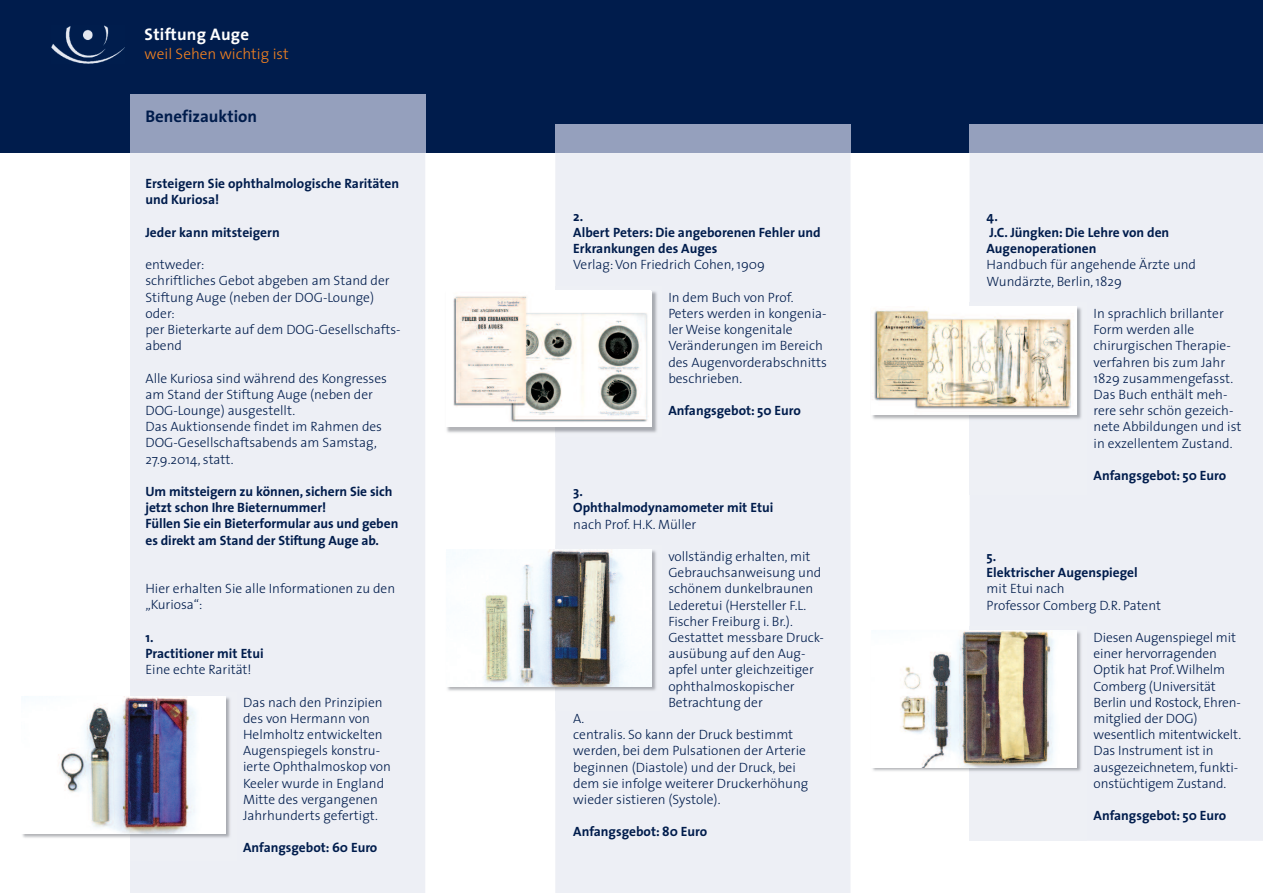
<style>
.page{position:relative;width:1263px;height:893px;background:#fff}
.page>*{position:absolute;margin:0;border:0;box-sizing:border-box;transform-origin:0 0}
.t1{font:700 16.8px "The Sans";color:#001c4c}
.t2{font:700 16.8px "The Sans";letter-spacing:.015em;color:#fff}
.t3{font:300 15.3px "The Sans";color:#f58220}
.t4{font:300 13.5px/16.2px "The Sans";color:#001c4c}
.t5{font:700 13.5px/16.2px "The Sans";color:#001c4c}
</style>
<div class="page">
<div style="left:0;top:0;width:1263px;height:153px;background:#001c4c"></div>
<img style="left:51px;top:26px;width:73px;height:37px">
<div style="left:130px;top:153px;width:295px;height:740px;background:#edeff5"></div>
<div style="left:130px;top:94px;width:295px;height:59px;background:#95a0bd"></div>
<div style="left:555px;top:153px;width:295px;height:740px;background:#edeff5"></div>
<div style="left:555px;top:124px;width:295px;height:29px;background:#95a0bd"></div>
<div style="left:969px;top:153px;width:294px;height:688px;background:#edeff5"></div>
<div style="left:969px;top:124px;width:294px;height:29px;background:#95a0bd"></div>
<img style="left:447px;top:546px;width:215px;height:165px">
<img style="left:447px;top:550px;width:204px;height:136px">
<img style="left:872px;top:302px;width:215px;height:192px">
<img style="left:872px;top:306px;width:204px;height:109px">
<img style="left:872px;top:627px;width:215px;height:214px">
<img style="left:872px;top:631px;width:204px;height:136px">
<img style="left:446px;top:287px;width:216px;height:150px">
<img style="left:446px;top:291px;width:205px;height:135px">
<img style="left:22px;top:693px;width:214px;height:168px">
<img style="left:22px;top:697px;width:204px;height:136px">
<p class="t2" style="left:145px;top:27px;width:106px">Stiftung Auge</p>
<p class="t3" style="left:145px;top:48px;width:146px">weil Sehen wichtig ist</p>
<p class="t1" style="left:145px;top:110px;width:113px">Benefizauktion</p>
<p class="t5" style="left:145px;top:177px;width:255px">Ersteigern Sie ophthalmologische Raritäten und Kuriosa!</p>
<p class="t5" style="left:145px;top:225px;width:136px">Jeder kann mitsteigern</p>
<p class="t4" style="left:145px;top:258px;width:257px">entweder:<br>schriftliches Gebot abgeben am Stand der<br>Stiftung Auge (neben der DOG-Lounge) oder:<br>per Bieterkarte auf dem DOG-Gesellschafts&shy;abend</p>
<p class="t4" style="left:145px;top:371px;width:243px">Alle Kuriosa sind während des Kongresses am Stand der Stiftung Auge (neben der DOG-Lounge) ausgestellt.<br>Das Auktionsende findet im Rahmen des DOG-Gesellschaftsabends am Samstag, 27.9.2014, statt.</p>
<p class="t5" style="left:145px;top:485px;width:254px">Um mitsteigern zu können, sichern Sie sich jetzt schon Ihre Bieternummer!<br>Füllen Sie ein Bieterformular aus und geben es direkt am Stand der Stiftung Auge ab.</p>
<p class="t4" style="left:145px;top:582px;width:251px">Hier erhalten Sie alle Informationen zu den „Kuriosa“:</p>
<p class="t5" style="left:145px;top:630px;width:120px">1.<br>Practitioner mit Etui</p>
<p class="t4" style="left:145px;top:663px;width:108px">Eine echte Rarität!</p>
<p class="t4" style="left:243px;top:695px;width:149px">Das nach den Prinzipien des von Hermann von<br>Helmholtz entwickelten<br>Augenspiegels konstru&shy;ierte Ophthalmoskop von<br>Keeler wurde in England<br>Mitte des vergangenen<br>Jahrhunderts gefertigt.</p>
<p class="t5" style="left:243px;top:841px;width:136px">Anfangsgebot: 60 Euro</p>
<p class="t5" style="left:573px;top:209px;width:249px">2.<br>Albert Peters: Die angeborenen Fehler und<br>Erkrankungen des Auges</p>
<p class="t4" style="left:573px;top:258px;width:193px">Verlag:Von Friedrich Cohen, 1909</p>
<p class="t4" style="left:668px;top:290px;width:160px">In dem Buch von Prof.<br>Peters werden in kongenia&shy;ler Weise kongenitale<br>Veränderungen im Bereich des Augenvorderabschnitts beschrieben.</p>
<p class="t5" style="left:668px;top:404px;width:134px">Anfangsgebot: 50 Euro</p>
<p class="t5" style="left:573px;top:485px;width:202px">3.<br>Ophthalmodynamometer mit Etui</p>
<p class="t4" style="left:573px;top:517px;width:125px">nach Prof. H.K. Müller</p>
<p class="t4" style="left:668px;top:550px;width:157px">vollständig erhalten, mit<br>Gebrauchsanweisung und schönem dunkelbraunen<br>Lederetui (Hersteller F.L.<br>Fischer Freiburg i. Br.).<br>Gestattet messbare Druck&shy;ausübung auf den Aug&shy;apfel unter gleichzeitiger ophthalmoskopischer<br>Betrachtung der</p>
<p class="t4" style="left:573px;top:712px;width:237px">A.<br>centralis. So kann der Druck bestimmt werden, bei dem Pulsationen der Arterie beginnen (Diastole) und der Druck, bei dem sie infolge weiterer Druckerhöhung wieder sistieren (Systole).</p>
<p class="t5" style="left:573px;top:825px;width:136px">Anfangsgebot: 80 Euro</p>
<p class="t5" style="left:986px;top:209px;width:184px">4.<br>J.C. Jüngken: Die Lehre von den<br>Augenoperationen</p>
<p class="t4" style="left:986px;top:258px;width:211px">Handbuch für angehende Ärzte und<br>Wundärzte, Berlin, 1829</p>
<p class="t4" style="left:1093px;top:307px;width:149px">In sprachlich brillanter<br>Form werden alle chirurgischen Therapie&shy;verfahren bis zum Jahr<br>1829 zusammengefasst.<br>Das Buch enthält meh&shy;rere sehr schön gezeich&shy;nete Abbildungen und ist in exzellentem Zustand.</p>
<p class="t5" style="left:1093px;top:469px;width:134px">Anfangsgebot: 50 Euro</p>
<p class="t5" style="left:986px;top:550px;width:153px">5.<br>Elektrischer Augenspiegel</p>
<p class="t4" style="left:986px;top:582px;width:176px">mit Etui nach<br>Professor Comberg D.R. Patent</p>
<p class="t4" style="left:1093px;top:631px;width:149px">Diesen Augenspiegel mit einer hervorragenden<br>Optik hat Prof.Wilhelm<br>Comberg (Universität<br>Berlin und Rostock, Ehren&shy;mitglied der DOG) wesentlich mitentwickelt.<br>Das Instrument ist in ausgezeichnetem, funkti&shy;onstüchtigem Zustand.</p>
<p class="t5" style="left:1093px;top:809px;width:134px">Anfangsgebot: 50 Euro</p>
</div>
